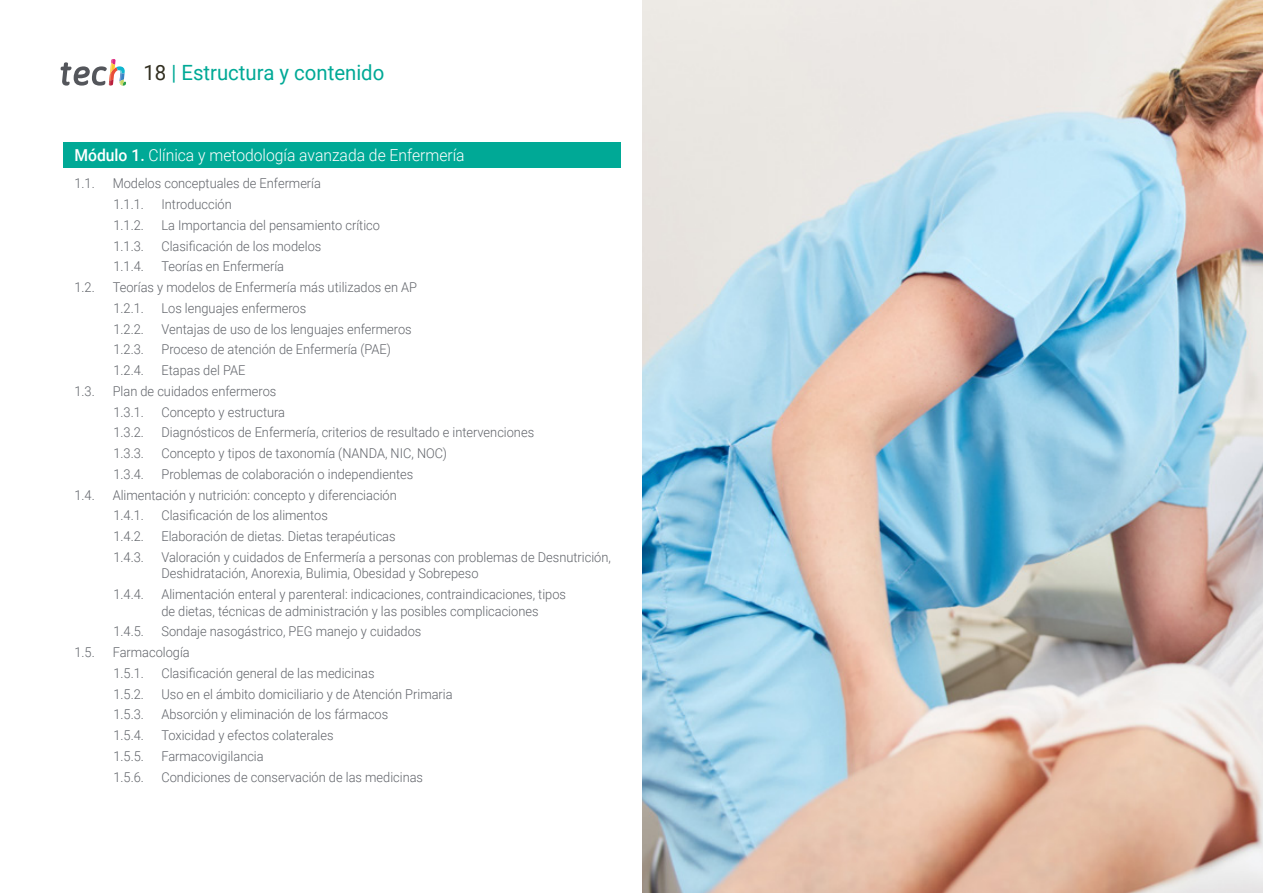
<style>
.page{position:relative;width:1263px;height:893px;background:#fff}
.page>*{position:absolute;margin:0;border:0;box-sizing:border-box;transform-origin:0 0}
.t1{font:21px "Roboto";color:#00a996}
.t2{font:300 16.5px "Roboto";color:#fff;scale:.95 1}
.t3{font:300 13.5px/20.7px "Roboto";color:#61646a;scale:.95 1}
.s1{color:#312e20}
.s2{font-weight:500}
</style>
<div class="page">
<svg style="left:61px;top:59px;width:65px;height:27px"></svg>
<div style="left:63px;top:142px;width:558px;height:25px;background:#00a996"></div>
<img style="left:642px;top:0;width:621px;height:893px">
<h1 class="t1" style="left:144px;top:57px;width:242px"><span class="s1">18</span> | Estructura y contenido</h1>
<p class="t2" style="left:74px;top:144px;width:412px"><span class="s2">Módulo 1.</span> Clínica y metodología avanzada de Enfermería</p>
<p class="t3" style="left:74px;top:173px;width:23px">1.1.</p>
<p class="t3" style="left:113px;top:173px;width:221px">Modelos conceptuales de Enfermería<br>1.1.1.</p>
<p class="t3" style="left:161px;top:193px;width:76px">Introducción</p>
<p class="t3" style="left:113px;top:214px;width:34px">1.1.2.</p>
<p class="t3" style="left:161px;top:214px;width:232px">La Importancia del pensamiento crítico</p>
<p class="t3" style="left:113px;top:235px;width:34px">1.1.3.</p>
<p class="t3" style="left:161px;top:235px;width:170px">Clasificación de los modelos</p>
<p class="t3" style="left:113px;top:256px;width:34px">1.1.4.</p>
<p class="t3" style="left:161px;top:256px;width:131px">Teorías en Enfermería</p>
<p class="t3" style="left:74px;top:276px;width:23px">1.2.</p>
<p class="t3" style="left:113px;top:276px;width:322px">Teorías y modelos de Enfermería más utilizados en AP<br>1.2.1.</p>
<p class="t3" style="left:161px;top:297px;width:154px">Los lenguajes enfermeros</p>
<p class="t3" style="left:113px;top:318px;width:34px">1.2.2.</p>
<p class="t3" style="left:161px;top:318px;width:265px">Ventajas de uso de los lenguajes enfermeros</p>
<p class="t3" style="left:113px;top:339px;width:34px">1.2.3.</p>
<p class="t3" style="left:161px;top:339px;width:243px">Proceso de atención de Enfermería (PAE)</p>
<p class="t3" style="left:113px;top:359px;width:34px">1.2.4.</p>
<p class="t3" style="left:161px;top:359px;width:90px">Etapas del PAE</p>
<p class="t3" style="left:74px;top:380px;width:23px">1.3.</p>
<p class="t3" style="left:113px;top:380px;width:174px">Plan de cuidados enfermeros<br>1.3.1.</p>
<p class="t3" style="left:161px;top:401px;width:132px">Concepto y estructura</p>
<p class="t3" style="left:113px;top:422px;width:34px">1.3.2.</p>
<p class="t3" style="left:161px;top:422px;width:394px">Diagnósticos de Enfermería, criterios de resultado e intervenciones</p>
<p class="t3" style="left:113px;top:442px;width:34px">1.3.3.</p>
<p class="t3" style="left:161px;top:442px;width:302px">Concepto y tipos de taxonomía (NANDA, NIC, NOC)</p>
<p class="t3" style="left:113px;top:463px;width:34px">1.3.4.</p>
<p class="t3" style="left:161px;top:463px;width:267px">Problemas de colaboración o independientes</p>
<p class="t3" style="left:74px;top:484px;width:23px">1.4.</p>
<p class="t3" style="left:113px;top:484px;width:300px">Alimentación y nutrición: concepto y diferenciación<br>1.4.1.</p>
<p class="t3" style="left:161px;top:505px;width:177px">Clasificación de los alimentos</p>
<p class="t3" style="left:113px;top:525px;width:34px">1.4.2.</p>
<p class="t3" style="left:161px;top:525px;width:248px">Elaboración de dietas. Dietas terapéuticas</p>
<p class="t3" style="left:113px;top:546px;width:34px">1.4.3.</p>
<p class="t3" style="left:161px;top:548px;width:475px;line-height:16.5px">Valoración y cuidados de Enfermería a personas con problemas de Desnutrición,<br>Deshidratación, Anorexia, Bulimia, Obesidad y Sobrepeso</p>
<p class="t3" style="left:113px;top:583px;width:34px">1.4.4.</p>
<p class="t3" style="left:161px;top:586px;width:427px;line-height:16.5px">Alimentación enteral y parenteral: indicaciones, contraindicaciones, tipos de dietas, técnicas de administración y las posibles complicaciones</p>
<p class="t3" style="left:113px;top:621px;width:34px">1.4.5.</p>
<p class="t3" style="left:161px;top:621px;width:275px">Sondaje nasogástrico, PEG manejo y cuidados</p>
<p class="t3" style="left:74px;top:641px;width:23px">1.5.</p>
<p class="t3" style="left:113px;top:641px;width:83px">Farmacología<br>1.5.1.</p>
<p class="t3" style="left:161px;top:662px;width:226px">Clasificación general de las medicinas</p>
<p class="t3" style="left:113px;top:683px;width:34px">1.5.2.</p>
<p class="t3" style="left:161px;top:683px;width:308px">Uso en el ámbito domiciliario y de Atención Primaria</p>
<p class="t3" style="left:113px;top:704px;width:34px">1.5.3.</p>
<p class="t3" style="left:161px;top:704px;width:240px">Absorción y eliminación de los fármacos</p>
<p class="t3" style="left:113px;top:724px;width:34px">1.5.4.</p>
<p class="t3" style="left:161px;top:724px;width:183px">Toxicidad y efectos colaterales</p>
<p class="t3" style="left:113px;top:745px;width:34px">1.5.5.</p>
<p class="t3" style="left:161px;top:745px;width:109px">Farmacovigilancia</p>
<p class="t3" style="left:113px;top:766px;width:34px">1.5.6.</p>
<p class="t3" style="left:161px;top:766px;width:277px">Condiciones de conservación de las medicinas</p>
</div>
